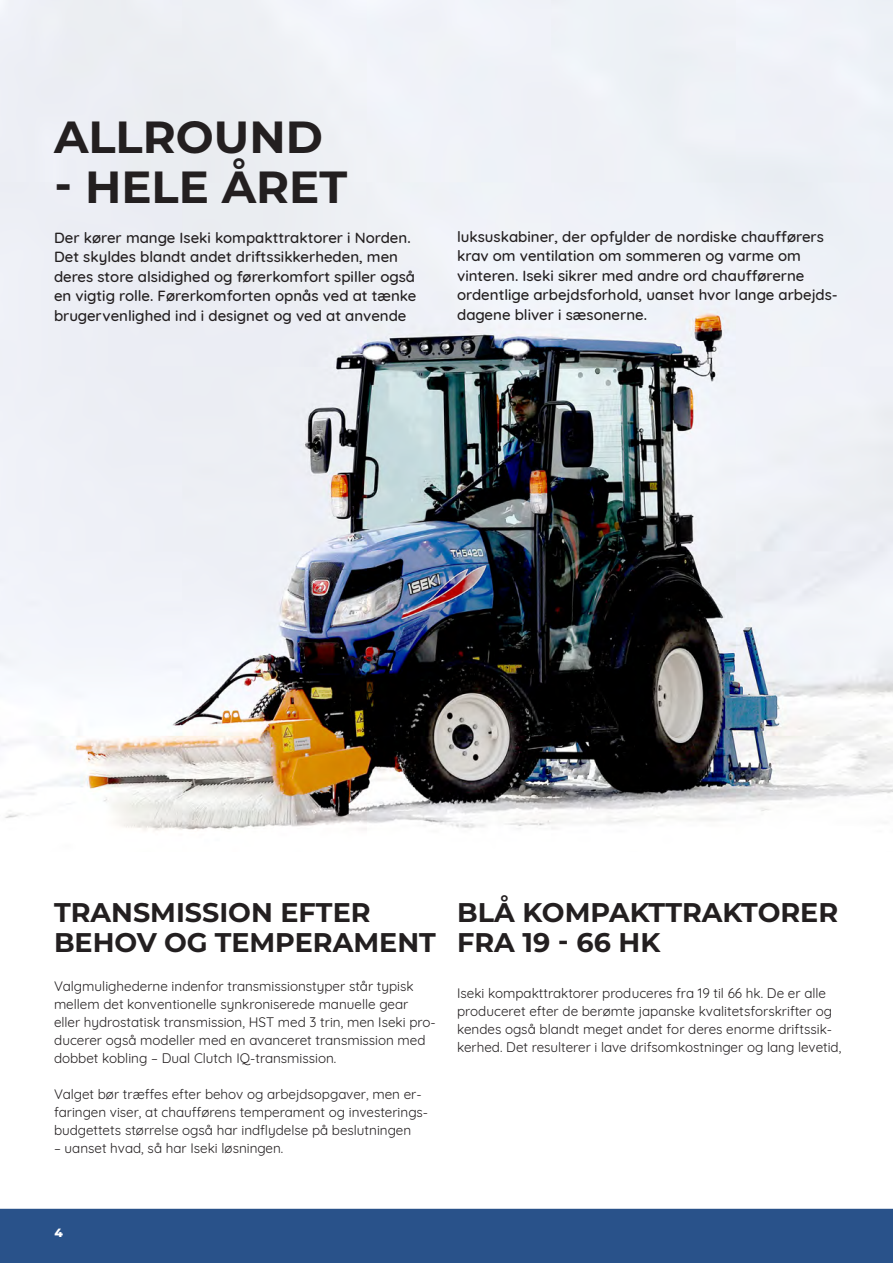
<style>
.page{position:relative;width:893px;height:1263px;background:#fff}
.page>*{position:absolute;margin:0;border:0;box-sizing:border-box;transform-origin:0 0}
.t1{font:700 45px "Montserrat";color:#231f20}
.t2{font:700 27px/30px "Montserrat";color:#231f20}
.t3{font:500 15px/19.5px "Quicksand";color:#231f20}
.t4{font:13.5px/18px "Quicksand";color:#231f20}
.t5{font:800 12px "Montserrat";color:#fff}
</style>
<div class="page">
<div style="left:0;top:1209px;width:893px;height:54px;background:#29528a"></div>
<img style="left:0;top:0;width:893px;height:831px">
<h1 class="t1" style="left:54px;top:105px;width:270px">ALLROUND</h1>
<h1 class="t1" style="left:54px;top:154px;width:295px">- HELE ÅRET</h1>
<p class="t3" style="left:54px;top:226px;width:364px">Der kører mange Iseki kompakttraktorer i Norden.<br>Det skyldes blandt andet driftssikkerheden, men deres store alsidighed og førerkomfort spiller også en vigtig rolle. Førerkomforten opnås ved at tænke brugervenlighed ind i designet og ved at anvende</p>
<p class="t3" style="left:457px;top:225px;width:382px">luksuskabiner, der opfylder de nordiske chaufførers krav om ventilation om sommeren og varme om vinteren. Iseki sikrer med andre ord chaufførerne ordentlige arbejdsforhold, uanset hvor lange arbejds&shy;dagene bliver i sæsonerne.</p>
<h2 class="t2" style="left:54px;top:896px;width:383px">TRANSMISSION EFTER<br>BEHOV OG TEMPERAMENT</h2>
<p class="t4" style="left:54px;top:976px;width:383px">Valgmulighederne indenfor transmissionstyper står typisk mellem det konventionelle synkroniserede manuelle gear eller hydrostatisk transmission, HST med 3 trin, men Iseki pro&shy;ducerer også modeller med en avanceret transmission med dobbet kobling – Dual Clutch IQ-transmission.</p>
<p class="t4" style="left:54px;top:1083px;width:376px">Valget bør træffes efter behov og arbejdsopgaver, men er&shy;faringen viser, at chaufførens temperament og investerings&shy;budgettets størrelse også har indflydelse på beslutningen</p>
<p class="t4" style="left:54px;top:1137px;width:231px">– uanset hvad, så har Iseki løsningen.</p>
<h2 class="t2" style="left:457px;top:896px;width:383px">BLÅ KOMPAKTTRAKTORER<br>FRA 19 - 66 HK</h2>
<p class="t4" style="left:457px;top:983px;width:386px">Iseki kompakttraktorer produceres fra 19 til 66 hk. De er alle produceret efter de berømte japanske kvalitetsforskrifter og kendes også blandt meget andet for deres enorme driftssik&shy;kerhed. Det resulterer i lave drifsomkostninger og lang levetid,</p>
<p class="t5" style="left:55px;top:1223px;width:10px">4</p>
</div>
